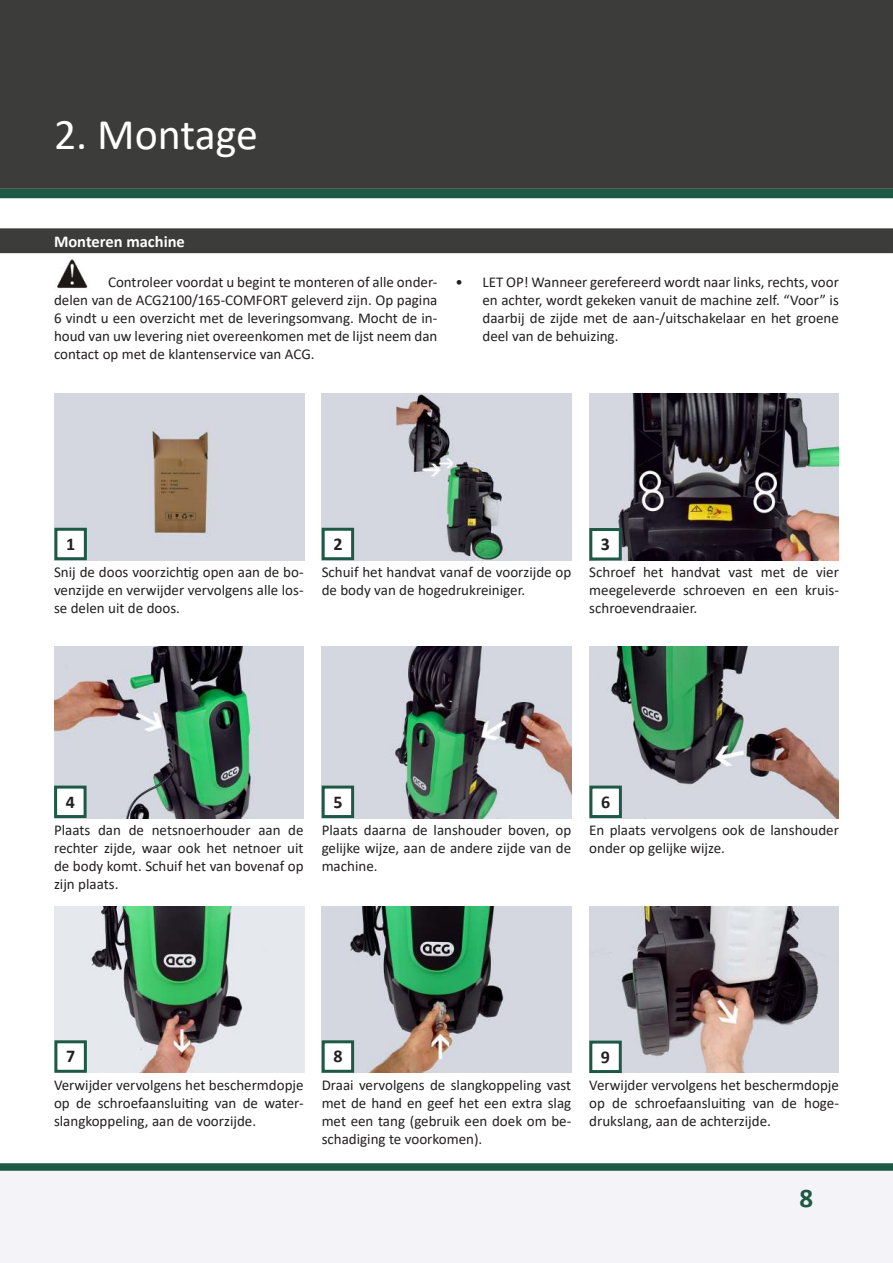
<style>
.page{position:relative;width:893px;height:1263px;background:#fff}
.page>*{position:absolute;margin:0;border:0;box-sizing:border-box;transform-origin:0 0}
.t1{font:43.95px "Calibri";letter-spacing:-.005em;color:#fff}
.t2{font:700 27px "Calibri";color:#1e5945}
.t3{font:700 18px "Calibri";color:#221f1f}
.t4{font:700 16.5px "Calibri";color:#fff}
.t5{font:15px/18px "Calibri";color:#221f1f;text-align:justify}
</style>
<div class="page">
<svg style="left:0;top:1163px;width:893px;height:100px"></svg>
<div style="left:0;top:0;width:893px;height:189px;background:#3c3c3b"></div>
<div style="left:0;top:189px;width:893px;height:9px;background:#1e5945"></div>
<div style="left:1px;top:229px;width:891px;height:23px;background:#3c3c3b"></div>
<div style="left:0;top:228px;width:893px;height:25px;border:2px solid #3c3c3b"></div>
<img style="left:54px;top:394px;width:250px;height:166px">
<img style="left:322px;top:394px;width:250px;height:166px">
<img style="left:589px;top:394px;width:250px;height:166px">
<div style="left:54px;top:528px;width:33px;height:32px;background:#fff;border:3px solid #1e5945"></div>
<div style="left:322px;top:528px;width:32px;height:32px;background:#fff;border:3px solid #1e5945"></div>
<div style="left:589px;top:528px;width:33px;height:32px;background:#fff;border:3px solid #1e5945"></div>
<img style="left:54px;top:647px;width:249px;height:171px">
<img style="left:322px;top:647px;width:249px;height:171px">
<img style="left:589px;top:647px;width:250px;height:171px">
<div style="left:54px;top:785px;width:33px;height:33px;background:#fff;border:3px solid #1e5945"></div>
<div style="left:322px;top:785px;width:32px;height:33px;background:#fff;border:3px solid #1e5945"></div>
<div style="left:589px;top:785px;width:33px;height:33px;background:#fff;border:3px solid #1e5945"></div>
<img style="left:54px;top:906px;width:250px;height:167px">
<img style="left:322px;top:906px;width:250px;height:167px">
<img style="left:589px;top:906px;width:250px;height:167px">
<div style="left:54px;top:1040px;width:33px;height:33px;background:#fff;border:3px solid #1e5945"></div>
<div style="left:322px;top:1040px;width:32px;height:33px;background:#fff;border:3px solid #1e5945"></div>
<div style="left:589px;top:1040px;width:33px;height:33px;background:#fff;border:3px solid #1e5945"></div>
<svg style="left:892px;top:228px;width:1px;height:25px"></svg>
<img style="left:57px;top:259px;width:31px;height:30px">
<h1 class="t1" style="left:54px;top:117px;width:205px">2. Montage</h1>
<p class="t4" style="left:54px;top:235px;width:132px">Monteren machine</p>
<p class="t5" style="left:54px;top:274px;width:385px;text-indent:54px">Controleer voordat u begint te monteren of alle onder&shy;delen van de ACG2100/165-COMFORT geleverd zijn. Op pagina 6 vindt u een overzicht met de leveringsomvang. Mocht de in&shy;houd van uw levering niet overeenkomen met de lijst neem dan contact op met de klantenservice van ACG.</p>
<p class="t5" style="left:482px;top:274px;width:358px;text-indent:-27px">• LET OP! Wanneer gerefereerd wordt naar links, rechts, voor en achter, wordt gekeken vanuit de machine zelf. “Voor” is daarbij de zijde met de aan-/uitschakelaar en het groene deel van de behuizing.</p>
<p class="t3" style="left:66px;top:537px;width:11px">1</p>
<p class="t3" style="left:333px;top:537px;width:11px">2</p>
<p class="t3" style="left:601px;top:537px;width:11px">3</p>
<p class="t5" style="left:54px;top:563px;width:251px">Snij de doos voorzichtig open aan de bo&shy;venzijde en verwijder vervolgens alle los&shy;se delen uit de doos.</p>
<p class="t5" style="left:322px;top:564px;width:251px">Schuif het handvat vanaf de voorzijde op de body van de hogedrukreiniger.</p>
<p class="t5" style="left:589px;top:564px;width:251px">Schroef het handvat vast met de vier meegeleverde schroeven en een kruis&shy;schroevendraaier.</p>
<p class="t3" style="left:66px;top:795px;width:11px">4</p>
<p class="t3" style="left:333px;top:795px;width:11px">5</p>
<p class="t3" style="left:601px;top:795px;width:11px">6</p>
<p class="t5" style="left:54px;top:821px;width:251px">Plaats dan de netsnoerhouder aan de rechter zijde, waar ook het netnoer uit de body komt. Schuif het van bovenaf op zijn plaats.</p>
<p class="t5" style="left:322px;top:821px;width:251px">Plaats daarna de lanshouder boven, op gelijke wijze, aan de andere zijde van de machine.</p>
<p class="t5" style="left:589px;top:821px;width:251px">En plaats vervolgens ook de lanshouder onder op gelijke wijze.</p>
<p class="t3" style="left:66px;top:1050px;width:11px">7</p>
<p class="t3" style="left:333px;top:1050px;width:11px">8</p>
<p class="t3" style="left:601px;top:1050px;width:11px">9</p>
<p class="t5" style="left:54px;top:1077px;width:251px">Verwijder vervolgens het beschermdopje op de schroefaansluiting van de water&shy;slangkoppeling, aan de voorzijde.</p>
<p class="t5" style="left:322px;top:1077px;width:251px">Draai vervolgens de slangkoppeling vast met de hand en geef het een extra slag met een tang (gebruik een doek om be&shy;schadiging te voorkomen).</p>
<p class="t5" style="left:589px;top:1077px;width:251px">Verwijder vervolgens het beschermdopje op de schroefaansluiting van de hoge&shy;drukslang, aan de achterzijde.</p>
<h2 class="t2" style="left:799px;top:1188px;width:15px">8</h2>
</div>
